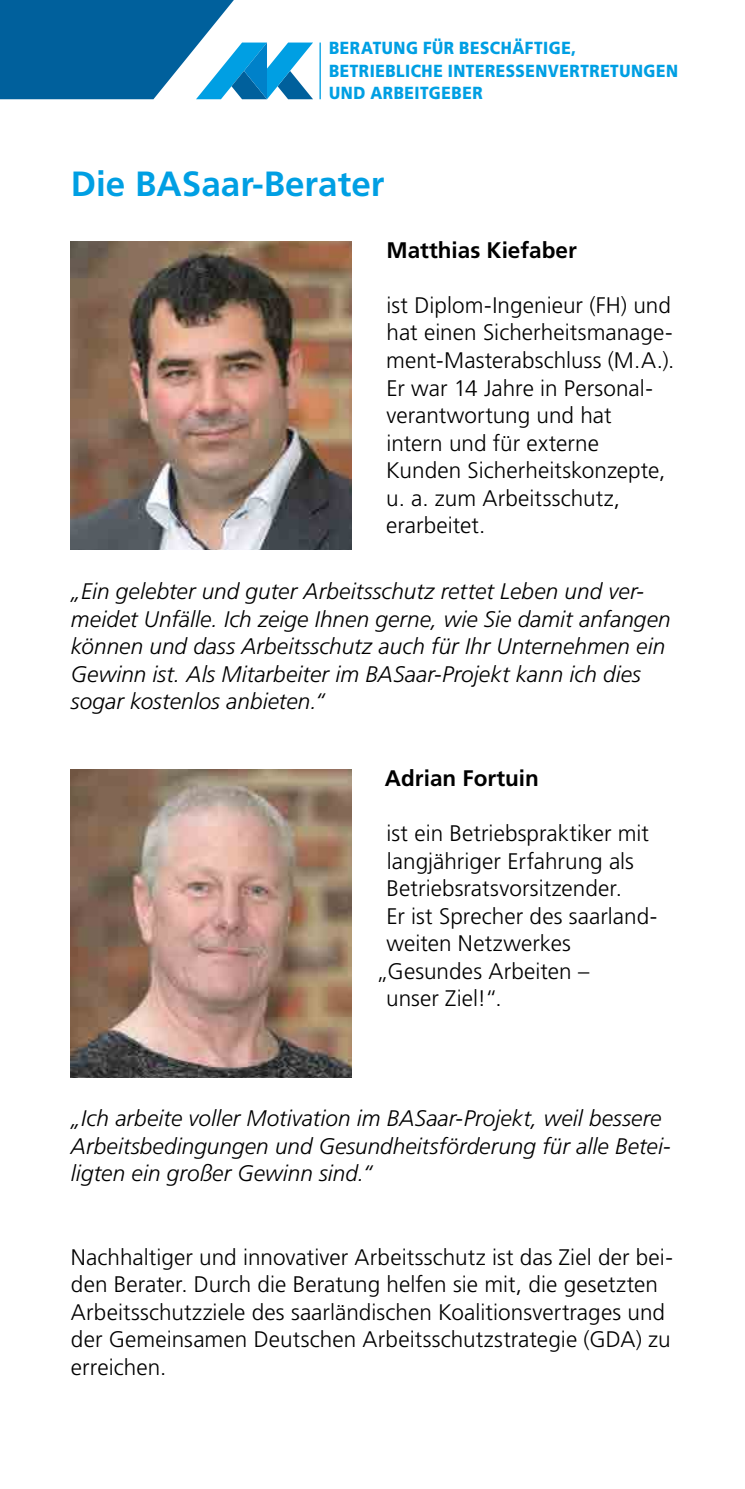
<style>
.page{position:relative;width:745px;height:1489px;background:#fff}
.page>*{position:absolute;margin:0;border:0;box-sizing:border-box;transform-origin:0 0}
.t1{font:700 35px "Frutiger LT Pro";color:#009fe3}
.t2{font:300 22.5px/27.5px "Frutiger LT Pro";letter-spacing:.005em;color:#000}
.t3{font:italic 300 22.5px/27.5px "Frutiger LT Pro";color:#000}
.t4{font:700 22.5px "Frutiger LT Pro";color:#000}
.t5{font:900 17.5px/22.5px "Frutiger LT Pro";letter-spacing:.035em;color:#009fe3;scale:.88 1}
</style>
<div class="page">
<hr style="left:319px;top:43px;width:1px;height:56px;background:#009fe3">
<svg style="left:0;top:0;width:313px;height:99px"></svg>
<img style="left:71px;top:241px;width:280px;height:308px">
<img style="left:71px;top:769px;width:280px;height:308px">
<p class="t5" style="left:329px;top:37px;width:398px">BERATUNG FÜR BESCHÄFTIGE,<br>BETRIEBLICHE INTERESSENVERTRETUNGEN<br>UND ARBEITGEBER</p>
<h1 class="t1" style="left:71px;top:163px;width:315px">Die BASaar-Berater</h1>
<p class="t4" style="left:386px;top:237px;width:192px">Matthias Kiefaber</p>
<p class="t2" style="left:386px;top:291px;width:290px">ist Diplom-Ingenieur (FH) und hat einen Sicherheitsmanage&shy;ment-Masterabschluss (M.A.).<br>Er war 14 Jahre in Personal&shy;verantwortung und hat<br>intern und für externe<br>Kunden Sicherheitskonzepte, u. a. zum Arbeitsschutz, erarbeitet.</p>
<p class="t3" style="left:71px;top:578px;width:601px">„Ein gelebter und guter Arbeitsschutz rettet Leben und ver&shy;meidet Unfälle. Ich zeige Ihnen gerne, wie Sie damit anfangen können und dass Arbeitsschutz auch für Ihr Unternehmen ein Gewinn ist. Als Mitarbeiter im BASaar-Projekt kann ich dies sogar kostenlos anbieten.“</p>
<p class="t4" style="left:384px;top:764px;width:155px">Adrian Fortuin</p>
<p class="t2" style="left:386px;top:819px;width:264px">ist ein Betriebspraktiker mit</p>
<p class="t2" style="left:386px;top:847px;width:248px">langjähriger Erfahrung als</p>
<p class="t2" style="left:386px;top:874px;width:237px">Betriebsratsvorsitzender.</p>
<p class="t2" style="left:386px;top:902px;width:272px">Er ist Sprecher des saarland-</p>
<p class="t2" style="left:386px;top:929px;width:186px">weiten Netzwerkes</p>
<p class="t2" style="left:376px;top:957px;width:215px">„Gesundes Arbeiten –</p>
<p class="t2" style="left:386px;top:984px;width:117px">unser Ziel!“.</p>
<p class="t3" style="left:71px;top:1104px;width:601px">„Ich arbeite voller Motivation im BASaar-Projekt, weil bessere<br>Arbeitsbedingungen und Gesundheitsförderung für alle Betei&shy;ligten ein großer Gewinn sind.“</p>
<p class="t2" style="left:71px;top:1243px;width:603px">Nachhaltiger und innovativer Arbeitsschutz ist das Ziel der bei&shy;den Berater. Durch die Beratung helfen sie mit, die gesetzten Arbeitsschutzziele des saarländischen Koalitionsvertrages und der Gemeinsamen Deutschen Arbeitsschutzstrategie (GDA) zu erreichen.</p>
</div>
